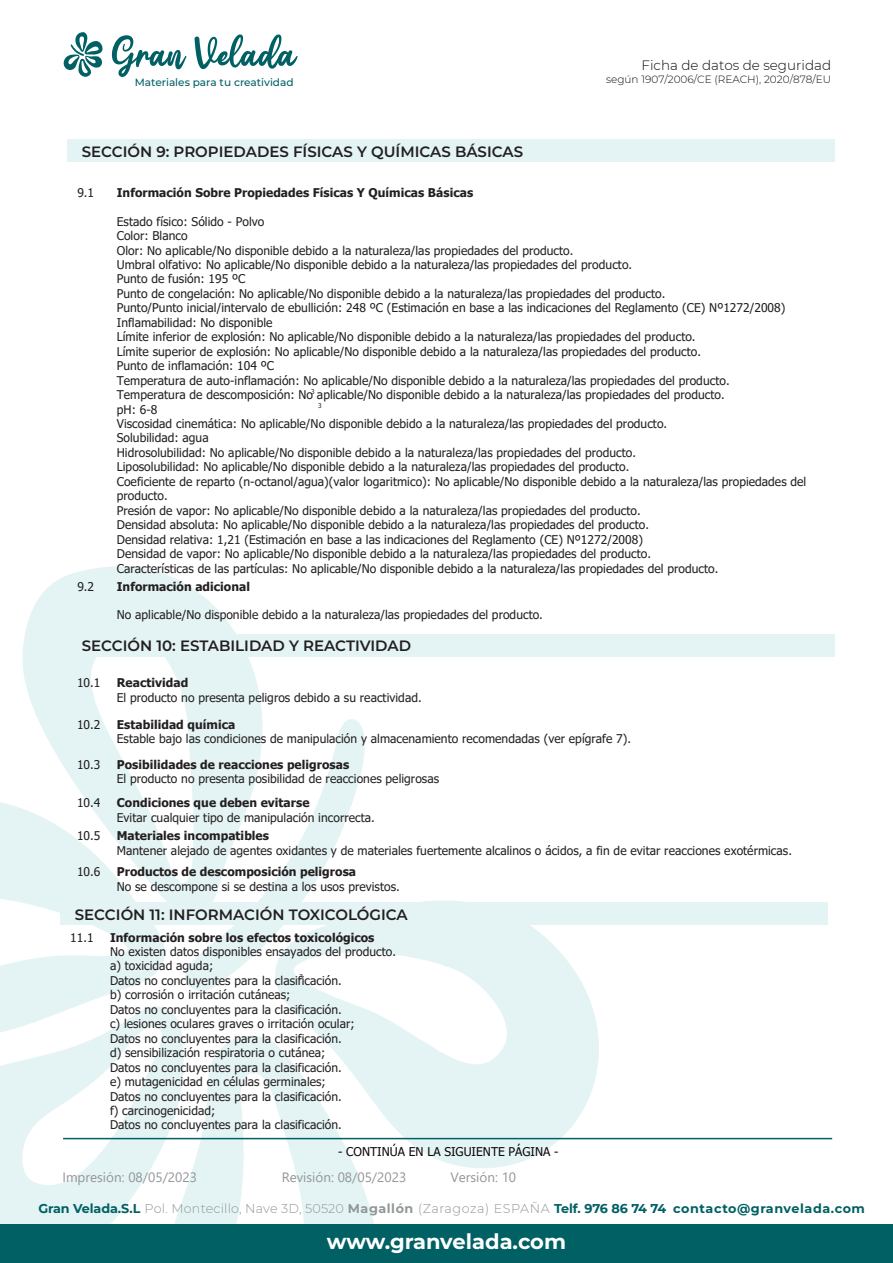
<style>
.page{position:relative;width:893px;height:1263px;background:#fff}
.page>*{position:absolute;margin:0;border:0;box-sizing:border-box;transform-origin:0 0}
.t1{font:700 21px "Montserrat";color:#fff}
.t2{font:600 15px "Montserrat";color:#231f20}
.t3{font:13.5px "Segoe UI";color:#939598}
.t4{font:300 13.5px "Montserrat";color:#0c090d}
.t5{font:700 12.75px "Montserrat";letter-spacing:.035em;color:#006063}
.t6{font:12.15px "Tahoma";color:#0c090d}
.t7{font:12px/14.4px "Tahoma";letter-spacing:.005em;color:#231f20}
.t8{font:700 12px "Tahoma";letter-spacing:.005em;color:#231f20}
.t9{font:300 10.5px "Montserrat";color:#0c090d}
.t10{font:500 10.5px "Montserrat";color:#006063}
.t11{font:6.45px "Tahoma";color:#231f20}
.s1{font-weight:300;color:#919698}
.s2{color:#919698}
</style>
<div class="page">
<svg style="left:0;top:802px;width:165px;height:199px"></svg>
<svg style="left:282px;top:900px;width:346px;height:268px;fill:#e4f4f4"></svg>
<svg style="left:20px;top:566px;width:245px;height:383px;fill:#e4f4f4"></svg>
<svg style="left:0;top:1001px;width:180px;height:223px;fill:#e4f4f4"></svg>
<svg style="left:155px;top:1027px;width:232px;height:197px;fill:#e4f4f4"></svg>
<svg style="left:184px;top:714px;width:182px;height:282px"></svg>
<svg style="left:112px;top:35px;width:74px;height:42px"></svg>
<svg style="left:195px;top:34px;width:103px;height:35px"></svg>
<svg style="left:63px;top:32px;width:40px;height:45px"></svg>
<div style="left:0;top:1224px;width:893px;height:39px;background:#006063"></div>
<hr style="left:63px;top:1138px;width:769px;height:1px;background:#006063">
<div style="left:67px;top:140px;width:768px;height:22px;background:#e4f4f4"></div>
<div style="left:67px;top:634px;width:768px;height:22px;background:#e4f4f4"></div>
<div style="left:61px;top:902px;width:767px;height:22px;background:#e4f4f4"></div>
<p class="t10" style="left:135px;top:75px;width:160px">Materiales para tu creatividad</p>
<p class="t2" style="left:82px;top:141px;width:443px">SECCIÓN 9: PROPIEDADES FÍSICAS Y QUÍMICAS BÁSICAS</p>
<p class="t4" style="left:641px;top:57px;width:191px">Ficha de datos de seguridad</p>
<p class="t9" style="left:606px;top:72px;width:226px">según 1907/2006/CE (REACH), 2020/878/EU</p>
<p class="t7" style="left:77px;top:186px;width:18px">9.1</p>
<p class="t8" style="left:117px;top:184px;width:358px">Información Sobre Propiedades Físicas Y Químicas Básicas</p>
<p class="t7" style="left:117px;top:215px;width:691px">Estado físico: Sólido - Polvo<br>Color: Blanco<br>Olor: No aplicable/No disponible debido a la naturaleza/las propiedades del producto.<br>Umbral olfativo: No aplicable/No disponible debido a la naturaleza/las propiedades del producto.<br>Punto de fusión: 195 ºC<br>Punto de congelación: No aplicable/No disponible debido a la naturaleza/las propiedades del producto.<br>Punto/Punto inicial/intervalo de ebullición: 248 ºC (Estimación en base a las indicaciones del Reglamento (CE) Nº1272/2008)<br>Inflamabilidad: No disponible<br>Límite inferior de explosión: No aplicable/No disponible debido a la naturaleza/las propiedades del producto.<br>Límite superior de explosión: No aplicable/No disponible debido a la naturaleza/las propiedades del producto.<br>Punto de inflamación: 104 ºC<br>Temperatura de auto-inflamación: No aplicable/No disponible debido a la naturaleza/las propiedades del producto.<br>Temperatura de descomposición: No aplicable/No disponible debido a la naturaleza/las propiedades del producto.<br>pH: 6-8<br>Viscosidad cinemática: No aplicable/No disponible debido a la naturaleza/las propiedades del producto.<br>Solubilidad: agua<br>Hidrosolubilidad: No aplicable/No disponible debido a la naturaleza/las propiedades del producto.<br>Liposolubilidad: No aplicable/No disponible debido a la naturaleza/las propiedades del producto.<br>Coeficiente de reparto (n-octanol/agua)(valor logaritmico): No aplicable/No disponible debido a la naturaleza/las propiedades del producto.<br>Presión de vapor: No aplicable/No disponible debido a la naturaleza/las propiedades del producto.<br>Densidad absoluta: No aplicable/No disponible debido a la naturaleza/las propiedades del producto.<br>Densidad relativa: 1,21 (Estimación en base a las indicaciones del Reglamento (CE) Nº1272/2008)<br>Densidad de vapor: No aplicable/No disponible debido a la naturaleza/las propiedades del producto.<br>Características de las partículas: No aplicable/No disponible debido a la naturaleza/las propiedades del producto.</p>
<p class="t11" style="left:311px;top:387px;width:5px">3</p>
<p class="t11" style="left:318px;top:401px;width:5px">3</p>
<p class="t7" style="left:77px;top:580px;width:18px">9.2</p>
<p class="t8" style="left:117px;top:578px;width:135px">Información adicional</p>
<p class="t7" style="left:117px;top:608px;width:428px">No aplicable/No disponible debido a la naturaleza/las propiedades del producto.</p>
<p class="t2" style="left:82px;top:635px;width:331px">SECCIÓN 10: ESTABILIDAD Y REACTIVIDAD</p>
<p class="t7" style="left:77px;top:676px;width:25px">10.1</p>
<p class="t8" style="left:117px;top:674px;width:73px">Reactividad</p>
<p class="t7" style="left:117px;top:691px;width:306px">El producto no presenta peligros debido a su reactividad.</p>
<p class="t7" style="left:77px;top:718px;width:25px">10.2</p>
<p class="t8" style="left:117px;top:716px;width:120px">Estabilidad química</p>
<p class="t7" style="left:117px;top:732px;width:516px">Estable bajo las condiciones de manipulación y almacenamiento recomendadas (ver epígrafe 7).</p>
<p class="t7" style="left:77px;top:758px;width:25px">10.3</p>
<p class="t8" style="left:117px;top:756px;width:234px">Posibilidades de reacciones peligrosas</p>
<p class="t7" style="left:117px;top:772px;width:324px">El producto no presenta posibilidad de reacciones peligrosas</p>
<p class="t7" style="left:77px;top:796px;width:25px">10.4</p>
<p class="t8" style="left:117px;top:794px;width:194px">Condiciones que deben evitarse</p>
<p class="t7" style="left:117px;top:811px;width:259px">Evitar cualquier tipo de manipulación incorrecta.</p>
<p class="t7" style="left:77px;top:829px;width:25px">10.5</p>
<p class="t8" style="left:117px;top:827px;width:154px">Materiales incompatibles</p>
<p class="t7" style="left:117px;top:844px;width:677px">Mantener alejado de agentes oxidantes y de materiales fuertemente alcalinos o ácidos, a fin de evitar reacciones exotérmicas.</p>
<p class="t7" style="left:77px;top:865px;width:25px">10.6</p>
<p class="t8" style="left:117px;top:863px;width:241px">Productos de descomposición peligrosa</p>
<p class="t7" style="left:117px;top:880px;width:284px">No se descompone si se destina a los usos previstos.</p>
<p class="t7" style="left:70px;top:931px;width:25px">11.1</p>
<p class="t8" style="left:110px;top:929px;width:266px">Información sobre los efectos toxicológicos</p>
<p class="t7" style="left:110px;top:945px;width:288px">No existen datos disponibles ensayados del producto. a) toxicidad aguda;<br>Datos no concluyentes para la clasificación.<br>b) corrosión o irritación cutáneas;<br>Datos no concluyentes para la clasificación.<br>c) lesiones oculares graves o irritación ocular;<br>Datos no concluyentes para la clasificación.<br>d) sensibilización respiratoria o cutánea;<br>Datos no concluyentes para la clasificación.<br>e) mutagenicidad en células germinales;<br>Datos no concluyentes para la clasificación.<br>f) carcinogenicidad;<br>Datos no concluyentes para la clasificación.</p>
<p class="t2" style="left:75px;top:903px;width:334px">SECCIÓN 11: INFORMACIÓN TOXICOLÓGICA</p>
<p class="t11" style="left:299px;top:973px;width:5px">3</p>
<p class="t6" style="left:338px;top:1143px;width:222px">- CONTINÚA EN LA SIGUIENTE PÁGINA -</p>
<p class="t3" style="left:62px;top:1164px;width:136px">Impresión: 08/05/2023</p>
<p class="t3" style="left:282px;top:1164px;width:126px">Revisión: 08/05/2023</p>
<p class="t3" style="left:450px;top:1164px;width:67px">Versión: 10</p>
<p class="t5" style="left:38px;top:1200px;width:828px">Gran Velada.S.L <span class="s1">Pol. Montecillo, Nave 3D, 50520</span> <span class="s2">Magallón</span> <span class="s1">(Zaragoza) ESPAÑA</span> Telf. 976 86 74 74 contacto@granvelada.com</p>
<h1 class="t1" style="left:327px;top:1226px;width:241px">www.granvelada.com</h1>
</div>
